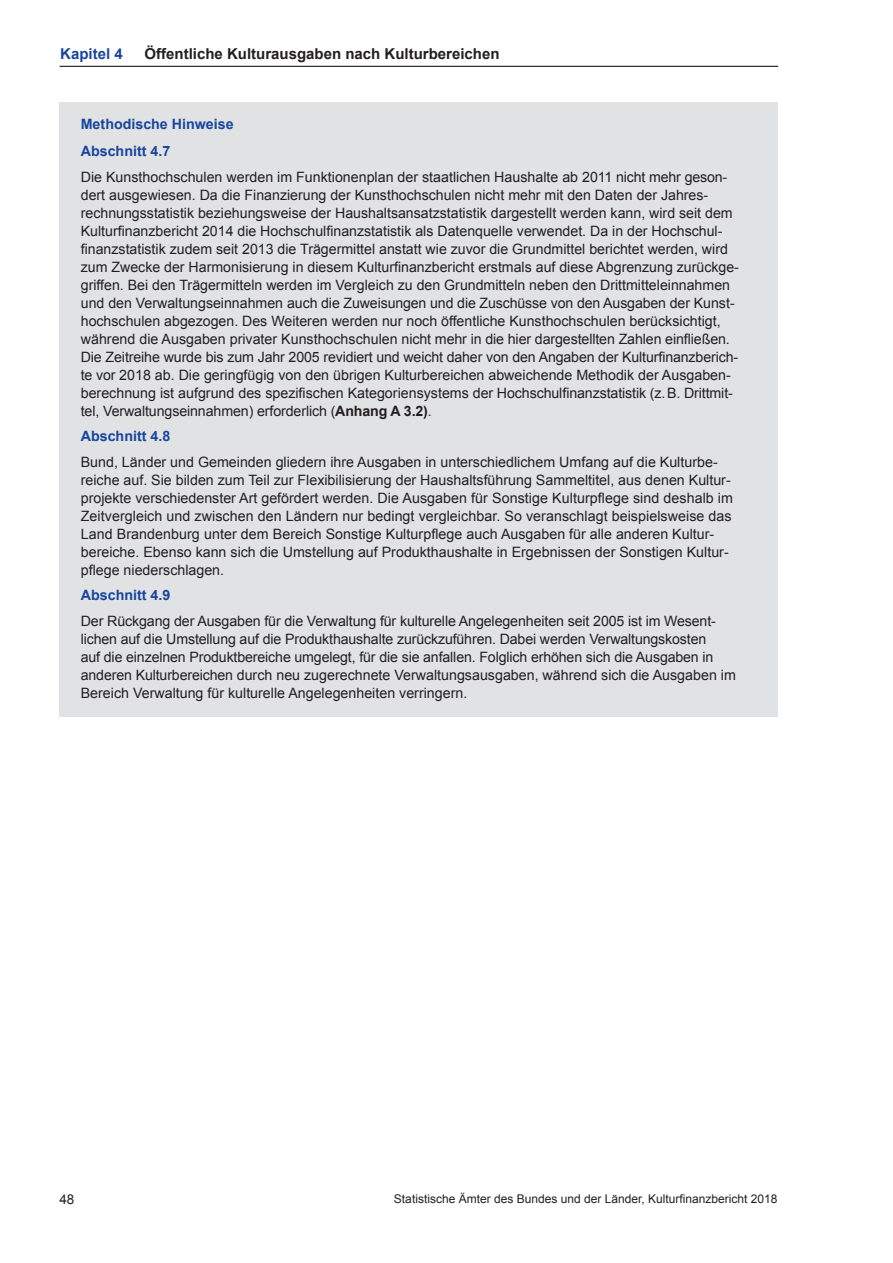
<style>
.page{position:relative;width:893px;height:1263px;background:#fff}
.page>*{position:absolute;margin:0;border:0;box-sizing:border-box;transform-origin:0 0}
.t1{font:700 15px "Arial";color:#231f20}
.t2{font:700 15px "Arial";color:#18469d}
.t3{font:14.25px/18px "Arial";color:#231f20}
.t4{font:700 14.25px "Arial";color:#18469d}
.t5{font:13.5px "Arial";color:#231f20}
.t6{font:12px "Arial MT2";color:#231f20}
.s1{font-family:"Arial MT2"}
.s2{font-weight:700}
</style>
<div class="page">
<hr style="left:60px;top:66px;width:718px;height:1px;background:#000">
<div style="left:60px;top:102px;width:718px;height:614px;background:#e1e2e4"></div>
<p class="t2" style="left:60px;top:44px;width:64px">Kapitel 4</p>
<p class="t1" style="left:145px;top:44px;width:357px">Öffentliche Kulturausgaben nach Kulturbereichen</p>
<h3 class="t4" style="left:81px;top:115px;width:154px">Methodische Hinweise</h3>
<h4 class="t4" style="left:81px;top:141px;width:91px">Abschnitt 4.7</h4>
<p class="t3" style="left:81px;top:169px;width:660px">Die Kunsthochschulen werden im Funktionenplan der staatlichen Haushalte ab 2011 nicht mehr geson&shy;dert ausgewiesen. Da die Finanzierung der Kunsthochschulen nicht mehr mit den Daten der Jahres&shy;rechnungsstatistik beziehungsweise der Haushaltsansatzstatistik dargestellt werden kann, wird seit dem <span class="s1">Kulturfinanzbericht 2014 die Hochschulfinanzstatistik als Datenquelle verwendet. Da in der Hochschul&shy;finanzstatistik zudem seit 2013 die Trägermittel anstatt wie zuvor die Grundmittel berichtet werden, wird zum Zwecke der Harmonisierung in diesem Kulturfinanzbericht erstmals auf diese Abgrenzung zurückge&shy;</span>griffen. Bei den Trägermitteln werden im Vergleich zu den Grundmitteln neben den Drittmitteleinnahmen und den Verwaltungseinnahmen auch die Zuweisungen und die Zuschüsse von den Ausgaben der Kunst&shy;hochschulen abgezogen. Des Weiteren werden nur noch öffentliche Kunsthochschulen berücksichtigt, <span class="s1">während die Ausgaben privater Kunsthochschulen nicht mehr in die hier dargestellten Zahlen einfließen.<br></span>Die Zeitreihe wurde bis zum <span class="s1">Jahr 2005 revidiert und weicht daher von den Angaben der Kulturfinanzberich&shy;</span>te vor 2018 ab. Die geringfügig von den übrigen Kulturbereichen abweichende Methodik der Ausgaben&shy;<span class="s1">berechnung ist aufgrund des spezifischen Kategoriensystems der Hochschulfinanzstatistik (z.B. Drittmit&shy;</span>tel, Verwaltungseinnahmen) erforderlich (<span class="s2">Anhang A 3.2)</span>.</p>
<h4 class="t4" style="left:81px;top:426px;width:91px">Abschnitt 4.8</h4>
<p class="t3" style="left:81px;top:453px;width:654px">Bund, Länder und Gemeinden gliedern ihre Ausgaben in unterschiedlichem Umfang auf die Kulturbe&shy;reiche auf. Sie bilden zum Teil zur Flexibilisierung der Haushaltsführung Sammeltitel, aus denen Kultur&shy;<span class="s1">projekte verschiedenster Art gefördert werden. Die Ausgaben für Sonstige Kulturpflege sind deshalb im </span>Zeitvergleich und zwischen den Ländern nur bedingt vergleichbar. So veranschlagt beispielsweise das <span class="s1">Land Brandenburg unter dem Bereich Sonstige Kulturpflege auch Ausgaben für alle anderen Kultur&shy;</span>bereiche. Ebenso kann sich die Umstellung auf Produkthaushalte in Ergebnissen der Sonstigen Kultur&shy;<span class="s1">pflege niederschlagen.</span></p>
<h4 class="t4" style="left:81px;top:585px;width:91px">Abschnitt 4.9</h4>
<p class="t3" style="left:81px;top:612px;width:657px">Der Rückgang der Ausgaben für die Verwaltung für kulturelle Angelegenheiten seit 2005 ist im Wesent&shy;lichen auf die Umstellung auf die Produkthaushalte zurückzuführen. Dabei werden Verwaltungskosten<br>auf die einzelnen Produktbereiche umgelegt, für die sie anfallen. Folglich erhöhen sich die Ausgaben in anderen Kulturbereichen durch neu zugerechnete Verwaltungsausgaben, während sich die Ausgaben im Bereich Verwaltung für kulturelle Angelegenheiten verringern.</p>
<p class="t5" style="left:59px;top:1191px;width:17px">48</p>
<p class="t6" style="left:394px;top:1191px;width:385px">Statistische Ämter des Bundes und der Länder, Kulturfinanzbericht 2018</p>
</div>
